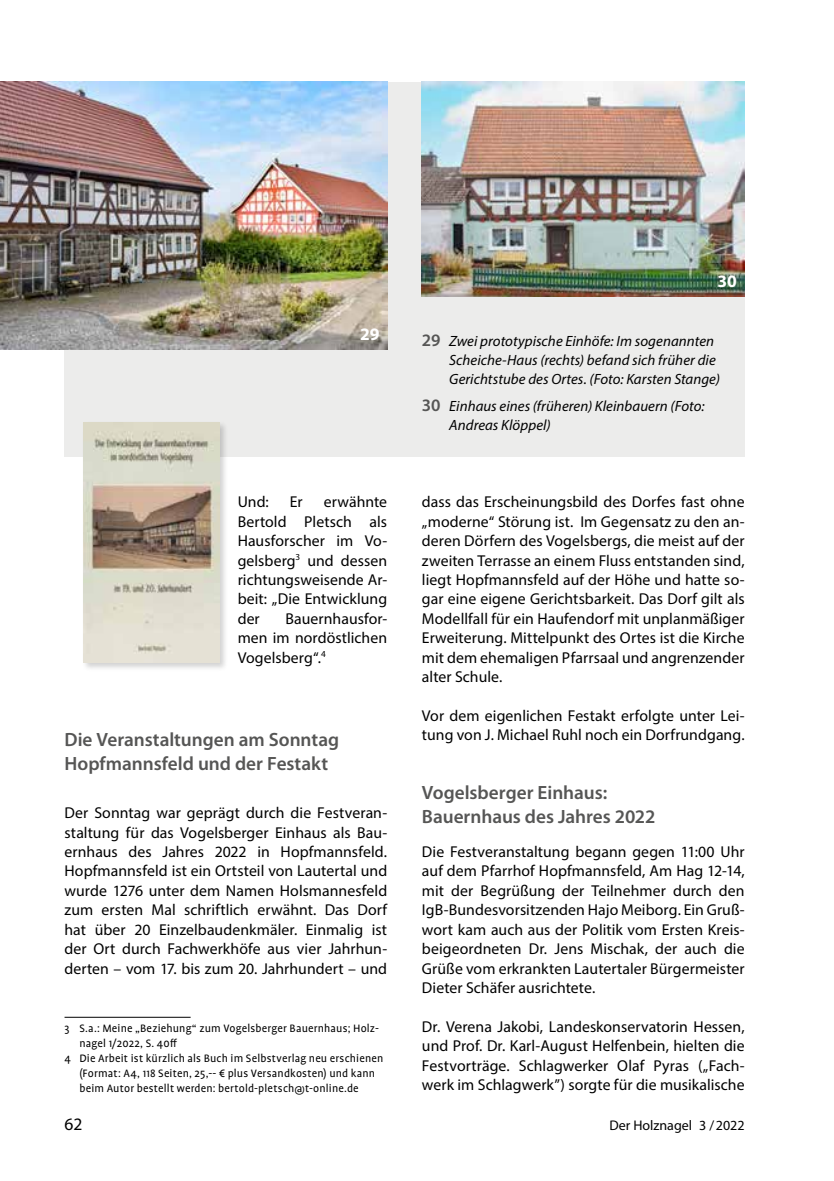
<style>
.page{position:relative;width:834px;height:1181px;background:#fff}
.page>*{position:absolute;margin:0;border:0;box-sizing:border-box;transform-origin:0 0}
.t1{font:600 19.25px/24.5px "Myriad Pro";letter-spacing:-.005em;color:#565655}
.t2{font:700 17.5px "Myriad Pro";color:#fff}
.t3{font:17.5px "Myriad Pro";color:#000}
.t4{font:15.75px/19.4px "Myriad Pro";letter-spacing:.005em;color:#000;text-align:justify}
.t5{font:italic 14.88px/19.2px "Myriad Pro";letter-spacing:.005em;color:#000}
.t6{font:14px "Myriad Pro";color:#000}
.t7{font:12.25px "Profile Pro";letter-spacing:.015em;color:#000}
.s1{font-weight:600;font-style:normal;font-size:17.5px;color:#565655}
</style>
<div class="page">
<div style="left:64px;top:82px;width:680px;height:374px;background:#ececeb"></div>
<hr style="left:64px;top:1017px;width:126px;height:1px;background:#000">
<img style="left:0;top:82px;width:387px;height:268px">
<img style="left:422px;top:82px;width:322px;height:215px">
<div style="left:81px;top:421px;width:147px;height:250px;background:#000;opacity:.18"></div>
<img style="left:83px;top:423px;width:137px;height:239px">
<p class="t2" style="left:360px;top:323px;width:21px">29</p>
<p class="t4" style="left:238px;top:492px;width:151px;text-indent:86px">erwähnte Bertold Pletsch als Hausforscher im Vo&shy;gelsberg<sup>3</sup> und dessen richtungsweisende Ar&shy;beit: „Die Entwicklung der</p>
<p class="t4" style="left:238px;top:492px;width:33px">Und:</p>
<p class="t4" style="left:290px;top:492px;width:14px">Er</p>
<p class="t4" style="left:238px;top:608px;width:151px;text-indent:48px">Bauernhausfor&shy;men im nordöstlichen Vogelsberg“.<sup>4</sup></p>
<p class="t1" style="left:64px;top:726px;width:276px">Die Veranstaltungen am Sonntag<br>Hopfmannsfeld und der Festakt</p>
<p class="t4" style="left:64px;top:803px;width:324px">Der Sonntag war geprägt durch die Festveran&shy;staltung für das Vogelsberger Einhaus als Bau&shy;ernhaus des Jahres 2022 in Hopfmannsfeld.<br>Hopfmannsfeld ist ein Ortsteil von Lautertal und wurde 1276 unter dem Namen Holsmannesfeld zum ersten Mal schriftlich erwähnt. Das Dorf hat über 20 Einzelbaudenkmäler. Einmalig ist der Ort durch Fachwerkhöfe aus vier Jahrhun&shy;derten – vom 17. bis zum 20. Jahrhundert – und</p>
<p class="t7" style="left:64px;top:1021px;width:316px">3 S.a.: Meine „Beziehung“ zum Vogelsberger Bauernhaus; Holz-</p>
<p class="t7" style="left:79px;top:1036px;width:99px">nagel 1/2022, S. 40ff</p>
<p class="t7" style="left:64px;top:1051px;width:320px">4 Die Arbeit ist kürzlich als Buch im Selbstverlag neu erschienen</p>
<p class="t7" style="left:79px;top:1066px;width:297px">(Format: A4, 118 Seiten, 25,-- € plus Versandkosten) und kann</p>
<p class="t7" style="left:79px;top:1081px;width:281px">beim Autor bestellt werden: bertold-pletsch@t-online.de</p>
<p class="t2" style="left:717px;top:270px;width:21px">30</p>
<p class="t5" style="left:449px;top:331px;width:272px;text-indent:-27px"><span class="s1">29</span> Zwei prototypische Einhöfe: Im sogenannten<br>Scheiche-Haus (rechts) befand sich früher die<br>Gerichtstube des Ortes. (Foto: Karsten Stange)</p>
<p class="t5" style="left:449px;top:396px;width:257px;text-indent:-27px"><span class="s1">30</span> Einhaus eines (früheren) Kleinbauern (Foto:<br>Andreas Klöppel)</p>
<p class="t4" style="left:422px;top:492px;width:324px">dass das Erscheinungsbild des Dorfes fast ohne „moderne“ Störung ist. Im Gegensatz zu den an&shy;deren Dörfern des Vogelsbergs, die meist auf der zweiten Terrasse an einem Fluss entstanden sind, liegt Hopfmannsfeld auf der Höhe und hatte so&shy;gar eine eigene Gerichtsbarkeit. Das Dorf gilt als Modellfall für ein Haufendorf mit unplanmäßiger Erweiterung. Mittelpunkt des Ortes ist die Kirche mit dem ehemaligen Pfarrsaal und angrenzender alter Schule.</p>
<p class="t4" style="left:422px;top:706px;width:324px">Vor dem eigenlichen Festakt erfolgte unter Lei&shy;tung von J. Michael Ruhl noch ein Dorfrundgang.</p>
<p class="t1" style="left:422px;top:779px;width:235px">Vogelsberger Einhaus:<br>Bauernhaus des Jahres 2022</p>
<p class="t4" style="left:422px;top:842px;width:324px">Die Festveranstaltung begann gegen 11:00 Uhr auf dem Pfarrhof Hopfmannsfeld, Am Hag 12-14, mit der Begrüßung der Teilnehmer durch den IgB-Bundesvorsitzenden Hajo Meiborg. Ein Gruß&shy;wort kam auch aus der Politik vom Ersten Kreis&shy;beigeordneten Dr. Jens Mischak, der auch die Grüße vom erkrankten Lautertaler Bürgermeister Dieter Schäfer ausrichtete.</p>
<p class="t4" style="left:422px;top:1016px;width:324px">Dr. Verena Jakobi, Landeskonservatorin Hessen, und Prof. Dr. Karl-August Helfenbein, hielten die Festvorträge. Schlagwerker Olaf Pyras („Fach&shy;werk im Schlagwerk”) sorgte für die musikalische</p>
<p class="t3" style="left:64px;top:1113px;width:19px">62</p>
<p class="t6" style="left:609px;top:1116px;width:137px">Der Holznagel 3 /2022</p>
</div>
